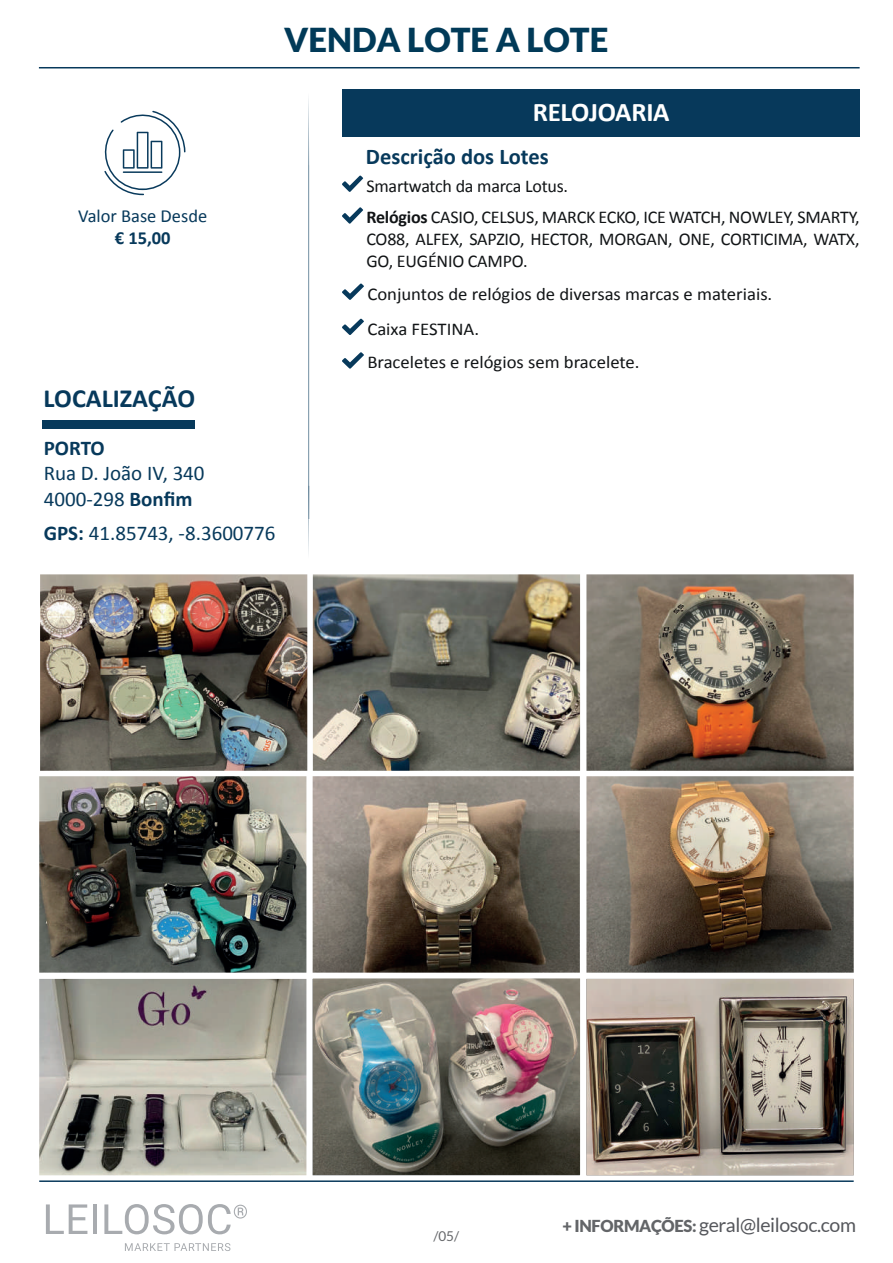
<style>
.page{position:relative;width:893px;height:1263px;background:#fff}
.page>*{position:absolute;margin:0;border:0;box-sizing:border-box;transform-origin:0 0}
.t1{font:900 33px "Lato";color:#013a58}
.t2{font:700 27px "Calibri";letter-spacing:-.01em;color:#fff}
.t3{font:700 26.25px "Calibri";color:#07395b}
.t4{font:700 22.5px "Calibri";color:#07395b}
.t5{font:21px/25.2px "Calibri";color:#07395b}
.t6{font:700 21px "Calibri";letter-spacing:-.005em;color:#07395b}
.t7{font:19.5px "Lato";letter-spacing:-.02em;color:#55575c}
.t8{font:18.45px "Calibri";color:#07395b}
.t9{font:700 18.45px "Calibri";color:#07395b}
.t10{font:18px/31.8px "Calibri";letter-spacing:-.01em;color:#111416}
.t11{font:18px/34.3px "Calibri";letter-spacing:-.01em;color:#111416;scale:1.04 1}
.t12{font:13.5px "Lato";color:#636568}
.s1{font-weight:700}
.s2{font-weight:900;font-size:16.5px;color:#636568}
</style>
<div class="page">
<svg style="left:46px;top:1204px;width:41px;height:30px"></svg>
<hr style="left:93px;top:1204px;width:4px;height:30px;background:#a8abaf">
<svg style="left:104px;top:1204px;width:143px;height:30px"></svg>
<svg style="left:125px;top:1243px;width:105px;height:8px"></svg>
<hr style="left:39px;top:1180px;width:814px;height:2px;background:#093a5c">
<div style="left:342px;top:89px;width:517px;height:48px;background:#07395b"></div>
<div style="left:42px;top:421px;width:152px;height:8px;background:#07395b"></div>
<svg style="left:308px;top:98px;width:1px;height:456px"></svg>
<svg style="left:342px;top:176px;width:21px;height:16px"></svg>
<svg style="left:342px;top:207px;width:21px;height:17px"></svg>
<svg style="left:342px;top:284px;width:22px;height:16px"></svg>
<svg style="left:342px;top:319px;width:22px;height:16px"></svg>
<svg style="left:342px;top:352px;width:22px;height:17px"></svg>
<hr style="left:39px;top:67px;width:820px;height:1px;background:#07395b">
<img style="left:39px;top:979px;width:267px;height:196px">
<img style="left:312px;top:776px;width:268px;height:197px">
<img style="left:586px;top:776px;width:267px;height:197px">
<img style="left:39px;top:776px;width:267px;height:197px">
<img style="left:586px;top:574px;width:267px;height:197px">
<img style="left:586px;top:979px;width:267px;height:196px">
<img style="left:40px;top:574px;width:267px;height:197px">
<img style="left:313px;top:574px;width:267px;height:197px">
<img style="left:313px;top:979px;width:267px;height:196px">
<svg style="left:104px;top:111px;width:81px;height:84px"></svg>
<h1 class="t1" style="left:284px;top:21px;width:326px">VENDA LOTE A LOTE</h1>
<p class="t8" style="left:78px;top:204px;width:130px">Valor Base Desde</p>
<p class="t9" style="left:115px;top:225px;width:57px">€ 15,00</p>
<h3 class="t3" style="left:44px;top:380px;width:153px">LOCALIZAÇÃO</h3>
<p class="t6" style="left:44px;top:433px;width:63px">PORTO</p>
<p class="t5" style="left:44px;top:460px;width:162px">Rua D. João IV, 340<br>4000-298 <span class="s1">Bonfim</span></p>
<p class="t5" style="left:44px;top:519px;width:233px"><span class="s1">GPS:</span> 41.85743, -8.3600776</p>
<h2 class="t2" style="left:532px;top:93px;width:138px">RELOJOARIA</h2>
<p class="t4" style="left:366px;top:141px;width:184px">Descrição dos Lotes</p>
<p class="t10" style="left:366px;top:169px;width:494px">Smartwatch da marca Lotus.<br><span class="s1">Relógios</span> CASIO, CELSUS, MARCK ECKO, ICE WATCH, NOWLEY, SMARTY,</p>
<p class="t10" style="left:366px;top:227px;width:494px;line-height:21.6px">CO88, ALFEX, SAPZIO, HECTOR, MORGAN, ONE, CORTICIMA, WATX,<br>GO, EUGÉNIO CAMPO.</p>
<p class="t11" style="left:367px;top:276px;width:391px">Conjuntos de relógios de diversas marcas e materiais.<br>Caixa FESTINA.<br>Braceletes e relógios sem bracelete.</p>
<p class="t12" style="left:433px;top:1229px;width:27px">/05/</p>
<p class="t7" style="left:562px;top:1214px;width:295px"><span class="s2">+ INFORMAÇÕES:</span> geral@leilosoc.com</p>
</div>
